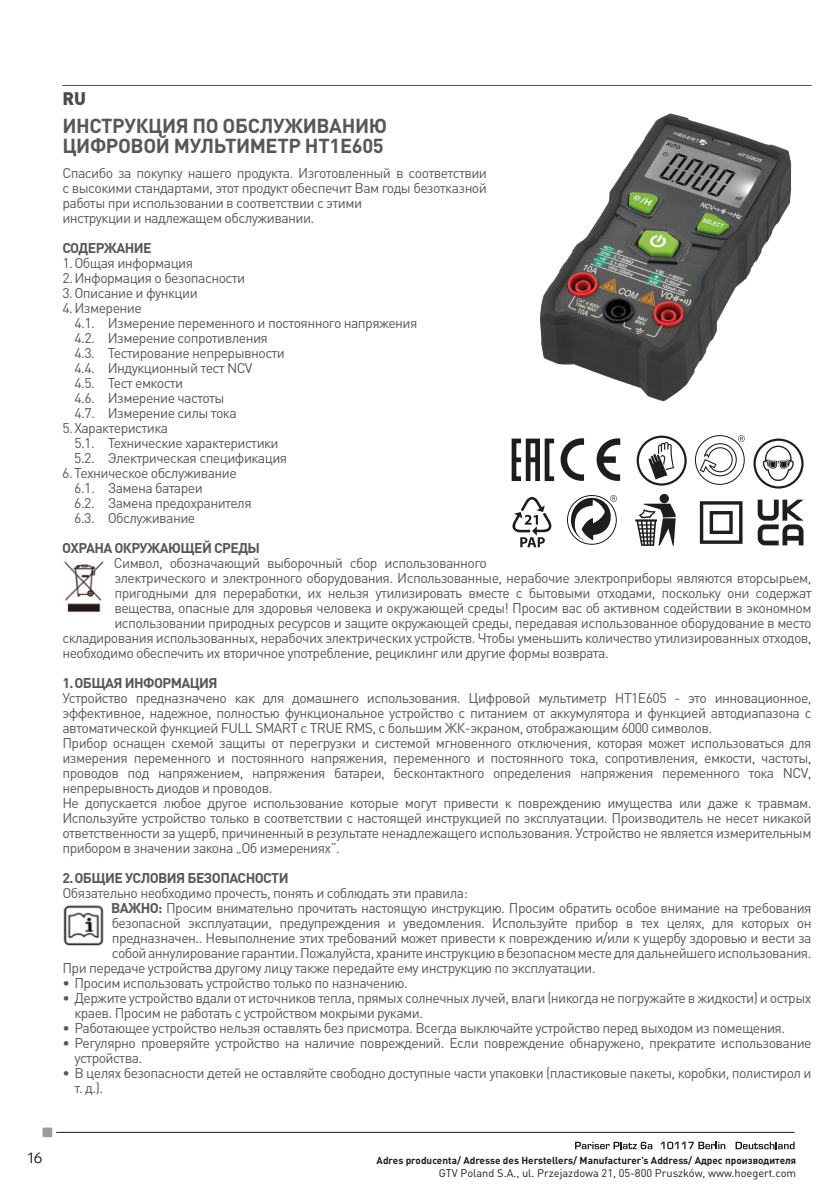
<style>
.page{position:relative;width:840px;height:1191px;background:#fff}
.page>*{position:absolute;margin:0;border:0;box-sizing:border-box;transform-origin:0 0}
.t1{font:700 20px/20px "DIN Pro";letter-spacing:-.02em;color:#575756}
.t2{font:900 18px "DIN Pro";color:#4b4b4a}
.t3{font:16px "Merel";color:#1d1d1b}
.t4{font:14px/15px "DIN Pro";letter-spacing:-.04em;color:#575756}
.t5{font:700 14px "DIN Pro";letter-spacing:-.04em;color:#575756}
.t6{font:11px "DIN Pro";color:#1d1d1b}
.t7{font:700 10px "DIN Pro";color:#1d1d1b}
.s1{font-weight:700}
</style>
<div class="page">
<svg style="left:43px;top:1127px;width:9px;height:10px"></svg>
<hr style="left:56px;top:1131px;width:738px;height:1px;background:#1d1d1b">
<svg style="left:575px;top:1141px;width:77px;height:8px"></svg>
<svg style="left:660px;top:1141px;width:65px;height:8px"></svg>
<svg style="left:735px;top:1141px;width:59px;height:8px"></svg>
<hr style="left:62px;top:85px;width:749px;height:1px;background:#575756">
<img style="left:64px;top:561px;width:40px;height:52px">
<img style="left:63px;top:905px;width:41px;height:40px">
<svg style="left:635px;top:494px;width:40px;height:52px"></svg>
<svg style="left:512px;top:497px;width:40px;height:50px"></svg>
<svg style="left:567px;top:495px;width:49px;height:50px"></svg>
<svg style="left:694px;top:435px;width:50px;height:50px"></svg>
<svg style="left:753px;top:438px;width:51px;height:51px"></svg>
<svg style="left:699px;top:501px;width:43px;height:43px"></svg>
<svg style="left:596px;top:438px;width:24px;height:43px"></svg>
<svg style="left:560px;top:438px;width:23px;height:43px"></svg>
<svg style="left:511px;top:438px;width:42px;height:43px"></svg>
<svg style="left:636px;top:435px;width:51px;height:51px"></svg>
<img style="left:539px;top:85px;width:273px;height:317px">
<svg style="left:757px;top:499px;width:46px;height:46px"></svg>
<p class="t2" style="left:62px;top:86px;width:25px">RU</p>
<h1 class="t1" style="left:62px;top:115px;width:326px">ИНСТРУКЦИЯ ПО ОБСЛУЖИВАНИЮ<br>ЦИФРОВОЙ МУЛЬТИМЕТР HT1E605</h1>
<p class="t4" style="left:62px;top:165px;width:426px">Спасибо за покупку нашего продукта. Изготовленный в соответствии с высокими стандартами, этот продукт обеспечит Вам годы безотказной работы при использовании в соответствии с этими<br>инструкции и надлежащем обслуживании.</p>
<p class="t5" style="left:62px;top:238px;width:91px">СОДЕРЖАНИЕ</p>
<p class="t4" style="left:62px;top:255px;width:184px">1.Общая информация<br>2.Информация о безопасности<br>3.Описание и функции<br>4.Измерение</p>
<p class="t4" style="left:74px;top:315px;width:344px">4.1. Измерение переменного и постоянного напряжения</p>
<p class="t4" style="left:74px;top:330px;width:195px">4.2. Измерение сопротивления</p>
<p class="t4" style="left:74px;top:345px;width:212px">4.3. Тестирование непрерывности</p>
<p class="t4" style="left:74px;top:360px;width:180px">4.4. Индукционный тест NCV</p>
<p class="t4" style="left:74px;top:375px;width:110px">4.5. Тест емкости</p>
<p class="t4" style="left:74px;top:389px;width:152px">4.6. Измерение частоты</p>
<p class="t4" style="left:74px;top:404px;width:164px">4.7. Измерение силы тока</p>
<p class="t4" style="left:62px;top:419px;width:107px">5.Характеристика</p>
<p class="t4" style="left:74px;top:434px;width:206px">5.1. Технические характеристики</p>
<p class="t4" style="left:74px;top:449px;width:214px">5.2. Электрическая спецификация</p>
<p class="t4" style="left:62px;top:464px;width:176px">6.Техническое обслуживание</p>
<p class="t4" style="left:74px;top:479px;width:130px">6.1. Замена батареи</p>
<p class="t4" style="left:74px;top:494px;width:179px">6.2. Замена предохранителя</p>
<p class="t4" style="left:74px;top:509px;width:122px">6.3. Обслуживание</p>
<p class="t5" style="left:62px;top:538px;width:199px">ОХРАНА ОКРУЖАЮЩЕЙ СРЕДЫ</p>
<p class="t4" style="left:114px;top:555px;width:374px">Символ, обозначающий выборочный сбор использованного</p>
<p class="t4" style="left:114px;top:570px;width:698px">электрического и электронного оборудования. Использованные, нерабочие электроприборы являются вторсырьем,</p>
<p class="t4" style="left:114px;top:585px;width:698px">пригодными для переработки, их нельзя утилизировать вместе с бытовыми отходами, поскольку они содержат</p>
<p class="t4" style="left:114px;top:600px;width:698px">вещества, опасные для здоровья человека и окружающей среды! Просим вас об активном содействии в экономном</p>
<p class="t4" style="left:114px;top:615px;width:698px">использовании природных ресурсов и защите окружающей среды, передавая использованное оборудование в место</p>
<p class="t4" style="left:62px;top:630px;width:750px">складирования использованных, нерабочих электрических устройств. Чтобы уменьшить количество утилизированных отходов,</p>
<p class="t4" style="left:62px;top:645px;width:547px">необходимо обеспечить их вторичное употребление, рециклинг или другие формы возврата.</p>
<p class="t5" style="left:62px;top:673px;width:157px">1.ОБЩАЯ ИНФОРМАЦИЯ</p>
<p class="t4" style="left:62px;top:690px;width:750px">Устройство предназначено как для домашнего использования. Цифровой мультиметр HT1E605 - это инновационное, эффективное, надежное, полностью функциональное устройство с питанием от аккумулятора и функцией автодиапазона с автоматической функцией FULL SMART с TRUE RMS, с большим ЖК-экраном, отображающим 6000 символов.<br>Прибор оснащен схемой защиты от перегрузки и системой мгновенного отключения, которая может использоваться для измерения переменного и постоянного напряжения, переменного и постоянного тока, сопротивления, емкости, частоты, проводов под напряжением, напряжения батареи, бесконтактного определения напряжения переменного тока NCV, непрерывность диодов и проводов.<br>Не допускается любое другое использование которые могут привести к повреждению имущества или даже к травмам.<br>Используйте устройство только в соответствии с настоящей инструкцией по эксплуатации. Производитель не несет никакой ответственности за ущерб, причиненный в результате ненадлежащего использования. Устройство не является измерительным прибором в значении закона „Об измерениях”.</p>
<p class="t5" style="left:62px;top:868px;width:227px">2.ОБЩИЕ УСЛОВИЯ БЕЗОПАСНОСТИ</p>
<p class="t4" style="left:62px;top:884px;width:406px">Обязательно необходимо прочесть, понять и соблюдать эти правила:</p>
<p class="t4" style="left:111px;top:900px;width:701px"><span class="s1">ВАЖНО:</span> Просим внимательно прочитать настоящую инструкцию. Просим обратить особое внимание на требования</p>
<p class="t4" style="left:112px;top:915px;width:701px">безопасной эксплуатации, предупреждения и уведомления. Используйте прибор в тех целях, для которых он</p>
<p class="t4" style="left:112px;top:930px;width:701px">предназначен.. Невыполнение этих требований может привести к повреждению и/или к ущербу здоровью и вести за</p>
<p class="t4" style="left:112px;top:945px;width:701px">собой аннулирование гарантии. Пожалуйста, храните инструкцию в безопасном месте для дальнейшего использования.</p>
<p class="t4" style="left:62px;top:960px;width:534px">При передаче устройства другому лицу также передайте ему инструкцию по эксплуатации.</p>
<p class="t4" style="left:62px;top:975px;width:347px">• Просим использовать устройство только по назначению.</p>
<p class="t4" style="left:74px;top:990px;width:738px;text-indent:-12px">• Держите устройство вдали от источников тепла, прямых солнечных лучей, влаги (никогда не погружайте в жидкости) и острых краев. Просим не работать с устройством мокрыми руками.</p>
<p class="t4" style="left:62px;top:1020px;width:723px">• Работающее устройство нельзя оставлять без присмотра. Всегда выключайте устройство перед выходом из помещения.</p>
<p class="t4" style="left:74px;top:1035px;width:738px;text-indent:-12px">• Регулярно проверяйте устройство на наличие повреждений. Если повреждение обнаружено, прекратите использование устройства.</p>
<p class="t4" style="left:74px;top:1065px;width:738px;text-indent:-12px">• В целях безопасности детей не оставляйте свободно доступные части упаковки (пластиковые пакеты, коробки, полистирол и т. д.).</p>
<p class="t3" style="left:28px;top:1145px;width:17px">16</p>
<p class="t7" style="left:376px;top:1153px;width:421px">Adres producenta/ Adresse des Herstellers/ Manufacturer’s Address/ Адрес производителя</p>
<p class="t6" style="left:438px;top:1165px;width:359px">GTV Poland S.A., ul. Przejazdowa 21, 05-800 Pruszków, www.hoegert.com</p>
</div>
